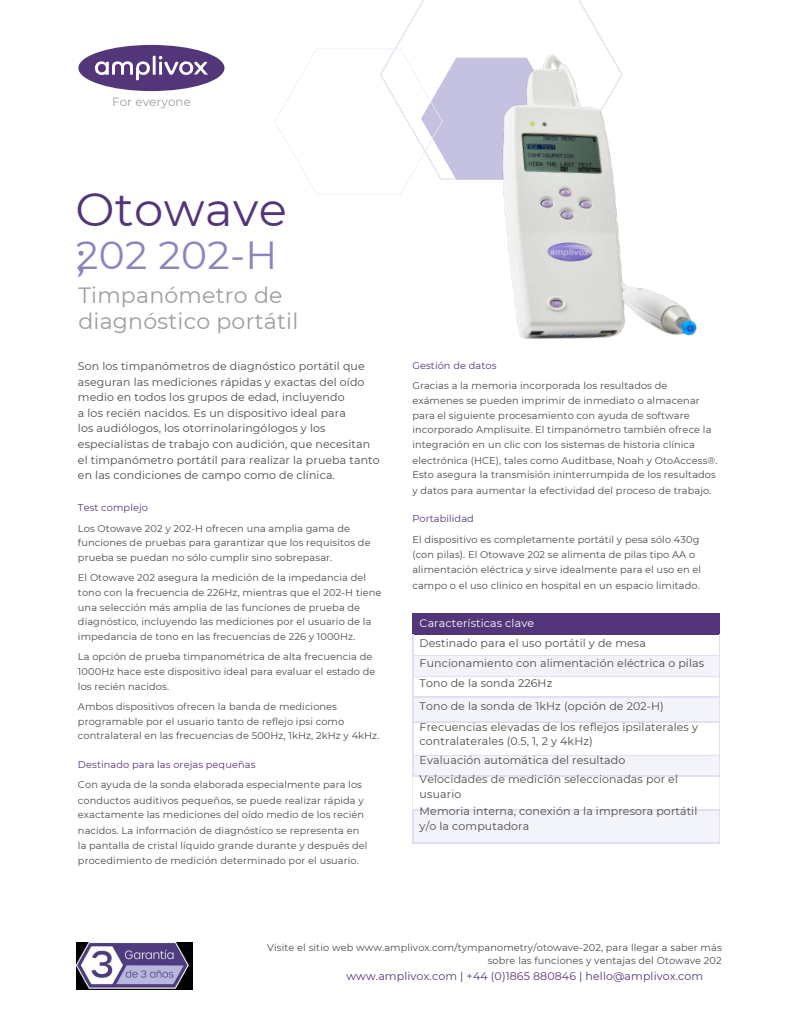
<style>
.page{position:relative;width:797px;height:1032px;background:#fff}
.page>*{position:absolute;margin:0;border:0;box-sizing:border-box;transform-origin:0 0}
.t1{font:46.56px "Montserrat";letter-spacing:.01em;color:#53367a}
.t2{font:39.19px "Montserrat";letter-spacing:.01em;color:#8a85bf}
.t3{font:39.19px "IBM Plex Sans";color:#8a85bf}
.t4{font:22.06px/25.8px "Montserrat";letter-spacing:.01em;color:#9d9d9c}
.t5{font:11.88px "Montserrat";letter-spacing:.01em;color:#9d9d9c}
.t6{font:11px/15.6px "Montserrat";letter-spacing:.01em;color:#4a4a49}
.t7{font:11px "Montserrat";letter-spacing:.01em;color:#53367a}
.t8{font:11px "Montserrat";letter-spacing:.01em;color:#fff}
.t9{font:9.81px/14.7px "Montserrat";letter-spacing:.01em;color:#4a4a49}
.t10{font:9.81px "Montserrat";letter-spacing:.01em;color:#53367a}
</style>
<div class="page">
<img style="left:380px;top:30px;width:317px;height:310px">
<img style="left:76px;top:942px;width:116px;height:47px">
<svg style="left:78px;top:45px;width:146px;height:46px"></svg>
<div style="left:413px;top:613px;width:306px;height:21px;background:#53367a"></div>
<svg style="left:413px;top:656px;width:306px;height:186px;fill:#f3f3fa"></svg>
<hr style="left:412px;top:655px;width:308px;height:1px;background:#e1dff1">
<hr style="left:412px;top:676px;width:308px;height:1px;background:#e1dff1">
<hr style="left:412px;top:696px;width:308px;height:1px;background:#e1dff1">
<hr style="left:412px;top:721px;width:308px;height:1px;background:#e1dff1">
<hr style="left:412px;top:754px;width:308px;height:1px;background:#e1dff1">
<hr style="left:412px;top:775px;width:308px;height:1px;background:#e1dff1">
<hr style="left:412px;top:809px;width:308px;height:1px;background:#e1dff1">
<hr style="left:412px;top:842px;width:308px;height:1px;background:#e1dff1">
<svg style="left:412px;top:634px;width:1px;height:87px"></svg>
<svg style="left:719px;top:634px;width:1px;height:87px"></svg>
<hr style="left:412px;top:722px;width:1px;height:32px;background:#e1dff1">
<hr style="left:719px;top:722px;width:1px;height:32px;background:#e1dff1">
<svg style="left:412px;top:755px;width:1px;height:20px"></svg>
<svg style="left:719px;top:755px;width:1px;height:20px"></svg>
<hr style="left:412px;top:776px;width:1px;height:33px;background:#e1dff1">
<hr style="left:719px;top:776px;width:1px;height:33px;background:#e1dff1">
<hr style="left:412px;top:809px;width:1px;height:33px;background:#e1dff1">
<hr style="left:719px;top:809px;width:1px;height:33px;background:#e1dff1">
<p class="t5" style="left:112px;top:93px;width:80px">For everyone</p>
<h1 class="t1" style="left:75px;top:177px;width:213px">Otowave</h1>
<h2 class="t3" style="left:75px;top:227px;width:13px">;</h2>
<h3 class="t4" style="left:78px;top:282px;width:222px">Timpanómetro de diagnóstico portátil</h3>
<h2 class="t2" style="left:76px;top:228px;width:203px">202 202-H</h2>
<p class="t6" style="left:78px;top:358px;width:303px">Son los timpanómetros de diagnóstico portátil que aseguran las mediciones rápidas y exactas del oído medio en todos los grupos de edad, incluyendo<br>a los recién nacidos. Es un dispositivo ideal para<br>los audiólogos, los otorrinolaringólogos y los especialistas de trabajo con audición, que necesitan el timpanómetro portátil para realizar la prueba tanto en las condiciones de campo como de clínica.</p>
<p class="t10" style="left:78px;top:501px;width:72px">Test complejo</p>
<p class="t9" style="left:78px;top:520px;width:294px">Los Otowave 202 y 202-H ofrecen una amplia gama de funciones de pruebas para garantizar que los requisitos de prueba se puedan no sólo cumplir sino sobrepasar.</p>
<p class="t9" style="left:78px;top:570px;width:305px">El Otowave 202 asegura la medición de la impedancia del tono con la frecuencia de 226Hz, mientras que el 202-H tiene una selección más amplia de las funciones de prueba de diagnóstico, incluyendo las mediciones por el usuario de la impedancia de tono en las frecuencias de 226 y 1000Hz.</p>
<p class="t9" style="left:78px;top:649px;width:299px">La opción de prueba timpanométrica de alta frecuencia de<br>1000Hz hace este dispositivo ideal para evaluar el estado de los recién nacidos.</p>
<p class="t9" style="left:78px;top:698px;width:303px">Ambos dispositivos ofrecen la banda de mediciones programable por el usuario tanto de reflejo ipsi como contralateral en las frecuencias de 500Hz, 1kHz, 2kHz y 4kHz.</p>
<p class="t10" style="left:78px;top:757px;width:179px">Destinado para las orejas pequeñas</p>
<p class="t9" style="left:78px;top:776px;width:287px;line-height:15.6px">Con ayuda de la sonda elaborada especialmente para los conductos auditivos pequeños, se puede realizar rápida y</p>
<p class="t9" style="left:78px;top:806px;width:288px;line-height:15.6px">exactamente las mediciones del oído medio de los recién nacidos. La información de diagnóstico se representa en</p>
<p class="t9" style="left:78px;top:836px;width:291px;line-height:15.6px">la pantalla de cristal líquido grande durante y después del procedimiento de medición determinado por el usuario.</p>
<p class="t10" style="left:412px;top:358px;width:86px">Gestión de datos</p>
<p class="t9" style="left:412px;top:378px;width:301px">Gracias a la memoria incorporada los resultados de exámenes se pueden imprimir de inmediato o almacenar para el siguiente procesamiento con ayuda de software incorporado Amplisuite. El timpanómetro también ofrece la integración en un clic con los sistemas de historia clínica</p>
<p class="t9" style="left:412px;top:452px;width:307px">electrónica (HCE), tales como Auditbase, Noah y OtoAccess®.<br>Esto asegura la transmisión ininterrumpida de los resultados</p>
<p class="t9" style="left:412px;top:482px;width:301px">y datos para aumentar la efectividad del proceso de trabajo.</p>
<p class="t10" style="left:412px;top:512px;width:63px">Portabilidad</p>
<p class="t9" style="left:412px;top:531px;width:288px;line-height:15.6px">El dispositivo es completamente portátil y pesa sólo 430g (con pilas). El Otowave 202 se alimenta de pilas tipo AA o</p>
<p class="t9" style="left:412px;top:561px;width:290px;line-height:15.6px">alimentación eléctrica y sirve idealmente para el uso en el campo o el uso clínico en hospital en un espacio limitado.</p>
<p class="t8" style="left:420px;top:615px;width:116px">Características clave</p>
<p class="t6" style="left:420px;top:632px;width:286px;line-height:20.2px">Destinado para el uso portátil y de mesa<br>Funcionamiento con alimentación eléctrica o pilas<br>Tono de la sonda 226Hz</p>
<p class="t6" style="left:420px;top:694px;width:280px;line-height:21.1px">Tono de la sonda de 1kHz (opción de 202-H)<br>Frecuencias elevadas de los reflejos ipsilaterales y</p>
<p class="t6" style="left:420px;top:731px;width:260px;line-height:18.8px">contralaterales (0.5, 1, 2 y 4kHz)<br>Evaluación automática del resultado<br>Velocidades de medición seleccionadas por el</p>
<p class="t6" style="left:420px;top:784px;width:279px;line-height:17.4px">usuario<br>Memoria interna, conexión a la impresora portátil</p>
<p class="t6" style="left:420px;top:817px;width:111px">y/o la computadora</p>
<p class="t9" style="left:267px;top:940px;width:456px;line-height:12.9px;text-align:right">Visite el sitio web www.amplivox.com/tympanometry/otowave-202, para llegar a saber más sobre las funciones y ventajas del Otowave 202</p>
<p class="t7" style="left:346px;top:968px;width:358px">www.amplivox.com | +44 (0)1865 880846 | hello@amplivox.com</p>
</div>
